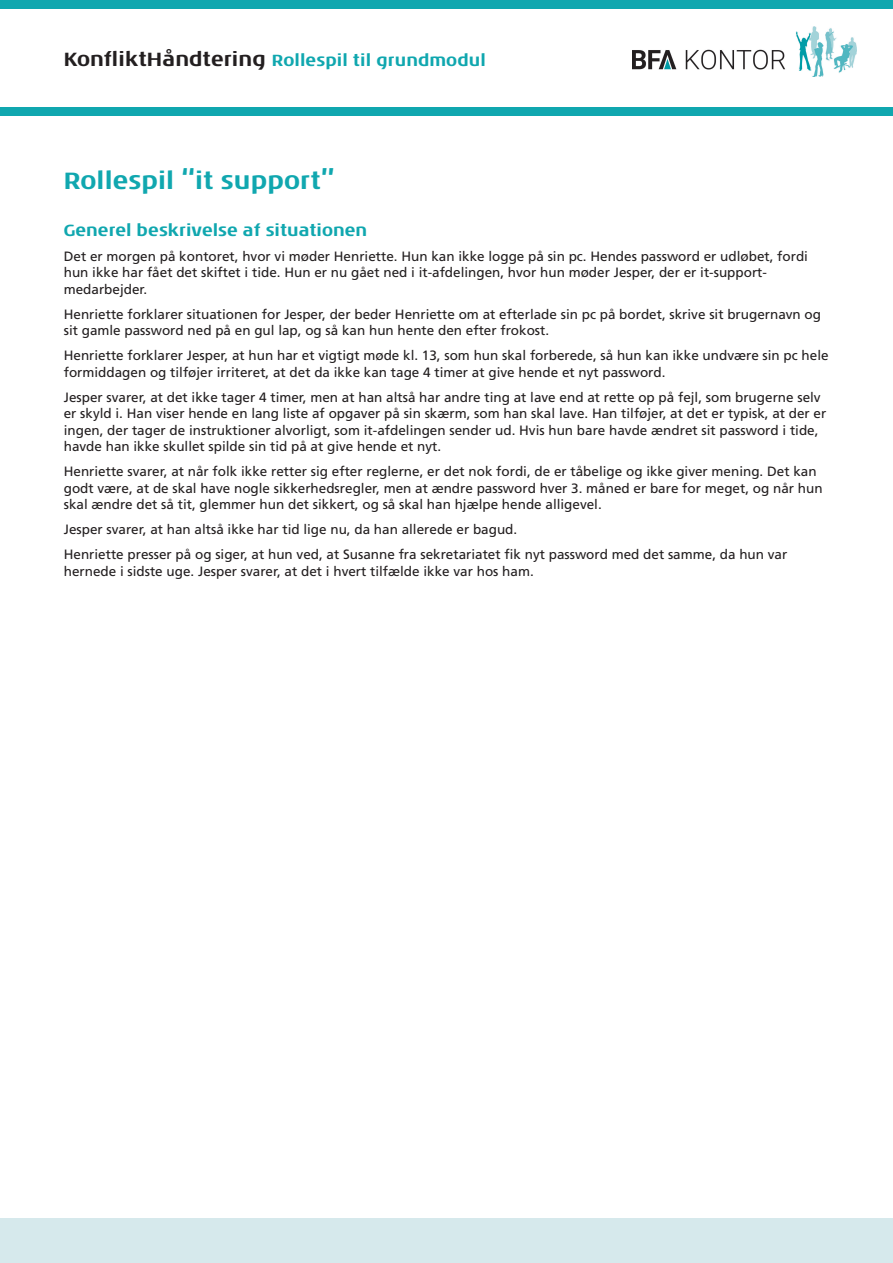
<style>
.page{position:relative;width:893px;height:1263px;background:#fff}
.page>*{position:absolute;margin:0;border:0;box-sizing:border-box;transform-origin:0 0}
.t1{font:700 24px "Noa LT Std";color:#10a7af}
.t2{font:700 16.5px "Noa LT Std";color:#10a7af}
.t3{font:13.5px/16.5px "Frutiger";color:#231f20}
.s1{font-size:19.5px;color:#231f20}
</style>
<div class="page">
<div style="left:0;top:1219px;width:893px;height:44px;background:#d6e9ec"></div>
<div style="left:0;top:0;width:893px;height:9px;background:#10a7af"></div>
<div style="left:0;top:107px;width:893px;height:9px;background:#10a7af"></div>
<img style="left:632px;top:27px;width:224px;height:50px">
<p class="t2" style="left:64px;top:50px;width:424px"><span class="s1">KonfliktHåndtering</span> Rollespil til grundmodul</p>
<p class="t1" style="left:64px;top:166px;width:272px">Rollespil “it support”</p>
<p class="t2" style="left:64px;top:220px;width:305px">Generel beskrivelse af situationen</p>
<p class="t3" style="left:64px;top:248px;width:746px">Det er morgen på kontoret, hvor vi møder Henriette. Hun kan ikke logge på sin pc. Hendes password er udløbet, fordi hun ikke har fået det skiftet i tide. Hun er nu gået ned i it-afdelingen, hvor hun møder Jesper, der er it-support&shy;medarbejder.</p>
<p class="t3" style="left:64px;top:306px;width:759px">Henriette forklarer situationen for Jesper, der beder Henriette om at efterlade sin pc på bordet, skrive sit brugernavn og sit gamle password ned på en gul lap, og så kan hun hente den efter frokost.</p>
<p class="t3" style="left:64px;top:347px;width:766px">Henriette forklarer Jesper, at hun har et vigtigt møde kl. 13, som hun skal forberede, så hun kan ikke undvære sin pc hele formiddagen og tilføjer irriteret, at det da ikke kan tage 4 timer at give hende et nyt password.</p>
<p class="t3" style="left:64px;top:389px;width:764px">Jesper svarer, at det ikke tager 4 timer, men at han altså har andre ting at lave end at rette op på fejl, som brugerne selv er skyld i. Han viser hende en lang liste af opgaver på sin skærm, som han skal lave. Han tilføjer, at det er typisk, at der er ingen, der tager de instruktioner alvorligt, som it-afdelingen sender ud. Hvis hun bare havde ændret sit password i tide, havde han ikke skullet spilde sin tid på at give hende et nyt.</p>
<p class="t3" style="left:64px;top:463px;width:760px">Henriette svarer, at når folk ikke retter sig efter reglerne, er det nok fordi, de er tåbelige og ikke giver mening. Det kan godt være, at de skal have nogle sikkerhedsregler, men at ændre password hver 3. måned er bare for meget, og når hun skal ændre det så tit, glemmer hun det sikkert, og så skal han hjælpe hende alligevel.</p>
<p class="t3" style="left:64px;top:521px;width:455px">Jesper svarer, at han altså ikke har tid lige nu, da han allerede er bagud.</p>
<p class="t3" style="left:64px;top:546px;width:725px">Henriette presser på og siger, at hun ved, at Susanne fra sekretariatet fik nyt password med det samme, da hun var hernede i sidste uge. Jesper svarer, at det i hvert tilfælde ikke var hos ham.</p>
</div>
